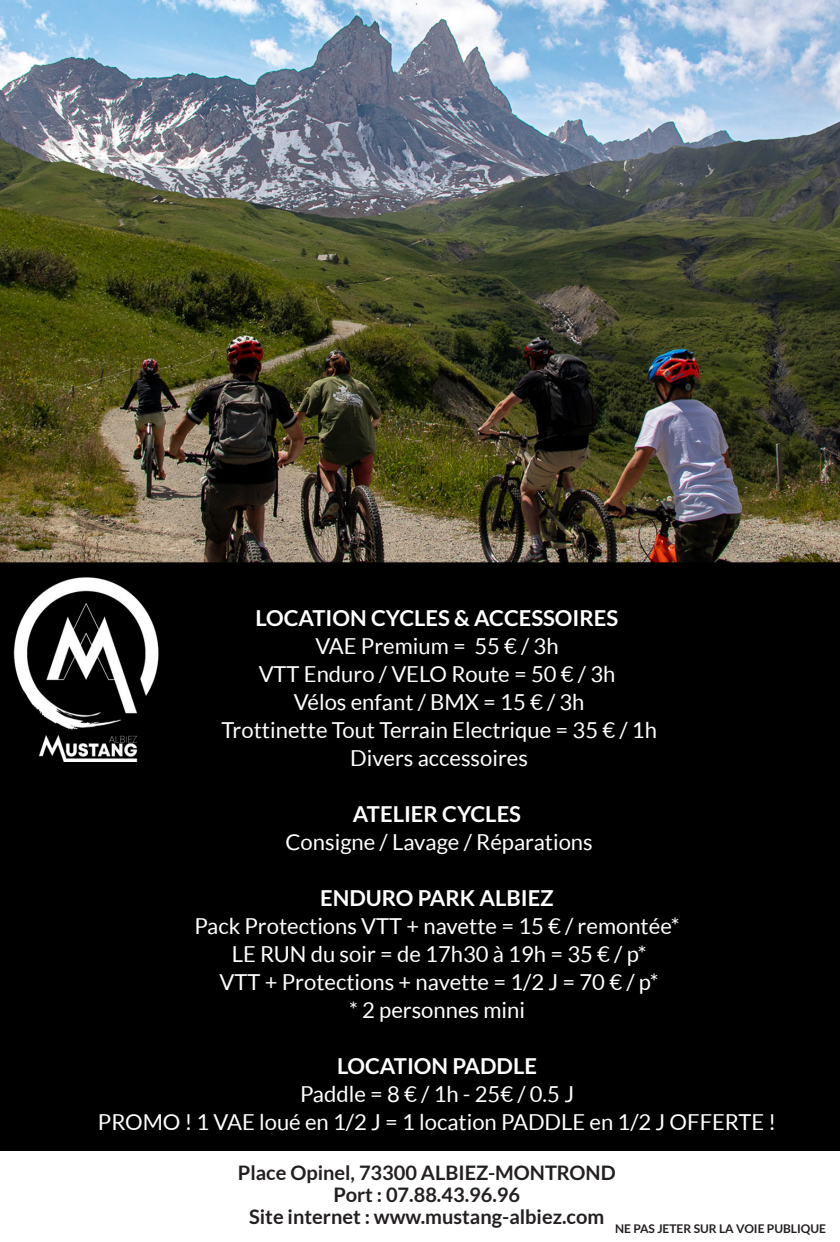
<style>
.page{position:relative;width:840px;height:1242px;background:#fff}
.page>*{position:absolute;margin:0;border:0;box-sizing:border-box;transform-origin:0 0}
.t1{font:22px/28px "Lato";color:#fff;text-align:center}
.t2{font:700 22px "Lato";color:#fff}
.t3{font:700 20px "Lato";color:#231f20}
</style>
<div class="page">
<img style="left:0;top:0;width:839px;height:1150px">
<p class="t2" style="left:255px;top:605px;width:364px">LOCATION CYCLES &amp; ACCESSOIRES</p>
<p class="t1" style="left:221px;top:632px;width:437px">VAE Premium = 55 € / 3h<br>VTT Enduro / VELO Route = 50 € / 3h<br>Vélos enfant / BMX = 15 € / 3h<br>Trottinette Tout Terrain Electrique = 35 € / 1h<br>Divers accessoires</p>
<p class="t2" style="left:353px;top:801px;width:169px">ATELIER CYCLES</p>
<p class="t1" style="left:285px;top:828px;width:308px">Consigne / Lavage / Réparations</p>
<p class="t2" style="left:320px;top:885px;width:235px">ENDURO PARK ALBIEZ</p>
<p class="t1" style="left:194px;top:912px;width:486px">Pack Protections VTT + navette = 15 € / remontée* LE RUN du soir = de 17h30 à 19h = 35 € / p*<br>VTT + Protections + navette = 1/2 J = 70 € / p*<br>* 2 personnes mini</p>
<p class="t2" style="left:337px;top:1053px;width:201px">LOCATION PADDLE</p>
<p class="t1" style="left:98px;top:1080px;width:679px">Paddle = 8 € / 1h - 25€ / 0.5 J<br>PROMO ! 1 VAE loué en 1/2 J = 1 location PADDLE en 1/2 J OFFERTE !</p>
<p class="t3" style="left:238px;top:1161px;width:379px">Place Opinel, 73300 ALBIEZ-MONTROND</p>
<p class="t3" style="left:333px;top:1183px;width:188px">Port : 07.88.43.96.96</p>
<p class="t3" style="left:249px;top:1205px;width:578px">Site internet : www.mustang-albiez.com <sub>NE</sub> <sub>PAS</sub> <sub>JETER</sub> <sub>SUR</sub> <sub>LA</sub> <sub>VOIE</sub> <sub>PUBLIQUE</sub></p>
</div>
